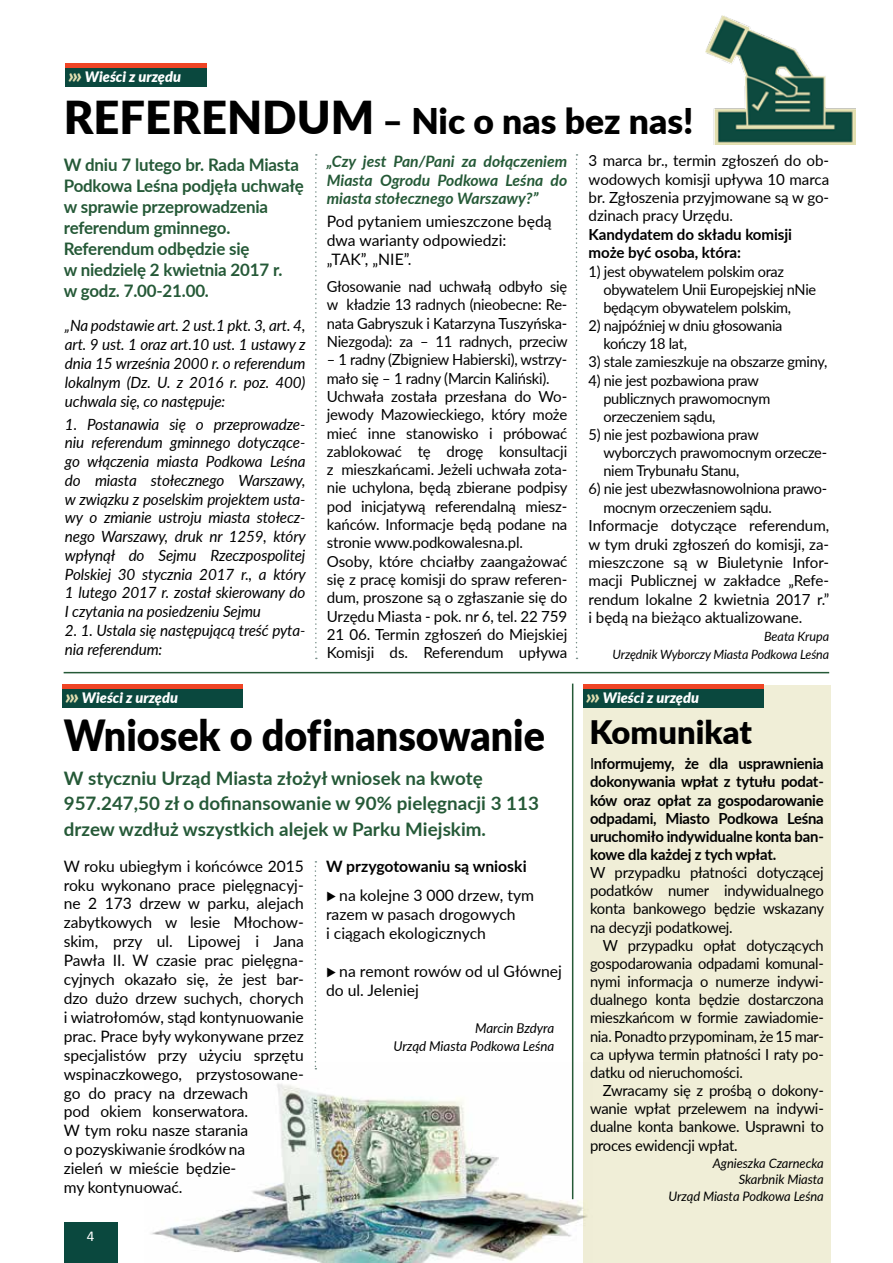
<style>
.page{position:relative;width:893px;height:1263px;background:#fff}
.page>*{position:absolute;margin:0;border:0;box-sizing:border-box;transform-origin:0 0}
.t1{font:900 42.9px "Lato";color:#000;scale:.92 1}
.t2{font:900 35.4px "Lato";color:#000}
.t3{font:900 32.4px "Lato";color:#000}
.t4{font:700 18.6px/25.5px "Lato";color:#255937}
.t5{font:700 17.25px/21px "Lato";letter-spacing:-.01em;color:#255937}
.t6{font:15.75px/18.9px "Lato";letter-spacing:-.005em;color:#000}
.t7{font:italic 700 15.75px/18.8px "Lato";color:#255937;text-align:justify}
.t8{font:700 15.75px/29.4px "Lato";color:#000}
.t9{font:italic 15.45px/18.8px "Lato";letter-spacing:-.01em;color:#000;text-align:justify}
.t10{font:15.3px/18.3px "Lato";letter-spacing:-.01em;color:#000;text-align:justify;scale:.96 1}
.t11{font:15.3px/18.3px "Lato";letter-spacing:-.01em;color:#000;text-align:justify}
.t12{font:700 15.3px/18.1px "Lato";letter-spacing:-.015em;color:#000}
.t13{font:15px/18.1px "Lato";letter-spacing:-.02em;color:#000}
.t14{font:15px "Calibri";color:#fff}
.t15{font:italic 900 14.4px "Lato";color:#fff}
.t16{font:italic 13.5px/18px "Lato";letter-spacing:-.005em;color:#000;text-align:right}
.t17{font:italic 13.05px/16.5px "Lato";letter-spacing:-.005em;color:#000;text-align:right}
.t18{font:italic 12.75px/18px "Lato";letter-spacing:-.01em;color:#000;text-align:right}
.s1{font-size:20.4px;color:#e2deaf}
.s2{font-size:45.3px}
.s3{font-family:"Proxima Nova";font-weight:400;font-style:italic}
.s4{font-weight:400}
.s5{font-family:"Proxima Nova";font-style:italic}
</style>
<div class="page">
<div style="left:64px;top:1222px;width:54px;height:41px;background:#0a483e"></div>
<div style="left:583px;top:685px;width:247px;height:578px;background:#f0eed7"></div>
<svg style="left:576px;top:154px;width:1px;height:505px"></svg>
<svg style="left:315px;top:154px;width:2px;height:505px"></svg>
<hr style="left:64px;top:672px;width:765px;height:1px;background:#255937">
<div style="left:65px;top:68px;width:142px;height:18px;background:#0a483e"></div>
<hr style="left:65px;top:64px;width:142px;height:4px;background:#ef4425">
<img style="left:705px;top:15px;width:150px;height:130px">
<svg style="left:315px;top:861px;width:1px;height:201px"></svg>
<div style="left:62px;top:689px;width:180px;height:18px;background:#0a483e"></div>
<hr style="left:62px;top:685px;width:180px;height:4px;background:#ef4425">
<div style="left:583px;top:689px;width:180px;height:18px;background:#0a483e"></div>
<hr style="left:583px;top:685px;width:180px;height:4px;background:#ef4425">
<img style="left:151px;top:1062px;width:437px;height:201px">
<hr style="left:572px;top:684px;width:1px;height:515px;background:#255937">
<p class="t15" style="left:68px;top:66px;width:114px"><span class="s1">›››</span> Wieści z urzędu</p>
<h2 class="t2" style="left:64px;top:95px;width:631px"><span class="s2">REFERENDUM</span> – Nic o nas bez nas!</h2>
<p class="t5" style="left:64px;top:154px;width:242px">W dniu 7 lutego br. Rada Miasta<br>Podkowa Leśna podjęła uchwałę w sprawie przeprowadzenia referendum gminnego.<br>Referendum odbędzie się<br>w niedzielę 2 kwietnia 2017 r.<br>w godz. 7.00-21.00.</p>
<p class="t9" style="left:65px;top:316px;width:242px">„Na podstawie art. 2 ust.1 pkt. 3, art. 4, art. 9 ust. 1 oraz art.10 ust. 1 ustawy z dnia 15 września 2000 r. o referendum lokalnym (Dz. U. z 2016 r. poz. 400) uchwala się, co następuje:</p>
<p class="t9" style="left:65px;top:414px;width:242px">1. Postanawia się o przeprowadze&shy;niu referendum gminnego dotyczące&shy;go włączenia miasta Podkowa Leśna do miasta stołecznego Warszawy, w związku z poselskim projektem usta&shy;wy o zmianie ustroju miasta stołecz&shy;nego Warszawy, druk nr 1259, który wpłynął do Sejmu Rzeczpospolitej Polskiej 30 stycznia 2017 r., a który 1 lutego 2017 r. został skierowany do I czytania na posiedzeniu Sejmu</p>
<p class="t9" style="left:65px;top:620px;width:242px">2. 1. Ustala się następującą treść pyta&shy;nia referendum:</p>
<p class="t7" style="left:327px;top:151px;width:242px">„Czy jest Pan/Pani za dołączeniem Miasta Ogrodu Podkowa Leśna do miasta stołecznego Warszawy?”</p>
<p class="t6" style="left:327px;top:212px;width:226px">Pod pytaniem umieszczone będą dwa warianty odpowiedzi: „TAK”, „NIE”.</p>
<p class="t10" style="left:327px;top:277px;width:252px">Głosowanie nad uchwałą odbyło się w kładzie 13 radnych (nieobecne: Re&shy;nata Gabryszuk i Katarzyna Tuszyńska-Niezgoda): za – 11 radnych, przeciw</p>
<p class="t10" style="left:327px;top:350px;width:252px;text-align:left">– 1 radny (Zbigniew Habierski), wstrzy&shy;mało się – 1 radny (Marcin Kaliński).<br>Uchwała została przesłana do Wo&shy;jewody Mazowieckiego, który może mieć inne stanowisko i próbować zablokować tę drogę konsultacji z mieszkańcami. Jeżeli uchwała zota&shy;nie uchylona, będą zbierane podpisy pod inicjatywą referendalną miesz&shy;kańców. Informacje będą podane na stronie www.podkowalesna.pl.<br>Osoby, które chciałby zaangażować się z pracę komisji do spraw referen&shy;dum, proszone są o zgłaszanie się do Urzędu Miasta - pok. nr 6, tel. 22 759<br>21 06. Termin zgłoszeń do Miejskiej Komisji ds. Referendum upływa</p>
<p class="t11" style="left:589px;top:151px;width:242px">3 marca br., termin zgłoszeń do ob&shy;wodowych komisji upływa 10 marca br. Zgłoszenia przyjmowane są w go&shy;dzinach pracy Urzędu.</p>
<p class="t12" style="left:589px;top:224px;width:205px;line-height:18.8px">Kandydatem do składu komisji może być osoba, która:</p>
<p class="t13" style="left:603px;top:261px;width:214px;text-indent:-15px">1) jest obywatelem polskim oraz obywatelem Unii Europejskiej nNie będącym obywatelem polskim,</p>
<p class="t13" style="left:603px;top:316px;width:181px;text-indent:-15px">2) najpóźniej w dniu głosowania kończy 18 lat,</p>
<p class="t13" style="left:589px;top:352px;width:240px">3) stale zamieszkuje na obszarze gminy,</p>
<p class="t13" style="left:603px;top:370px;width:169px;text-indent:-15px">4) nie jest pozbawiona praw publicznych prawomocnym orzeczeniem sądu,</p>
<p class="t13" style="left:603px;top:425px;width:225px;text-indent:-15px">5) nie jest pozbawiona praw wyborczych prawomocnym orzecze&shy;niem Trybunału Stanu,</p>
<p class="t13" style="left:603px;top:479px;width:225px;line-height:18.8px;text-indent:-15px">6) nie jest ubezwłasnowolniona prawo&shy;mocnym orzeczeniem sądu.</p>
<p class="t11" style="left:589px;top:516px;width:242px">Informacje dotyczące referendum, w tym druki zgłoszeń do komisji, za&shy;mieszczone są w Biuletynie Infor&shy;macji Publicznej w zakładce „Refe&shy;rendum lokalne 2 kwietnia 2017 r.” i będą na bieżąco aktualizowane.</p>
<p class="t18" style="left:613px;top:627px;width:218px">Beata Krupa<br>Urzędnik Wyborczy Miasta Podkowa Leśna</p>
<p class="t15" style="left:65px;top:687px;width:114px"><span class="s1">›››</span> Wieści z urzędu</p>
<p class="t15" style="left:586px;top:687px;width:114px"><span class="s1">›››</span> Wieści z urzędu</p>
<h1 class="t1" style="left:64px;top:703px;width:525px">Wniosek o dofinansowanie</h1>
<p class="t4" style="left:64px;top:764px;width:477px">W styczniu Urząd Miasta złożył wniosek na kwotę<br>957.247,50 zł o dofinansowanie w 90% pielęgnacji 3 113 drzew wzdłuż wszystkich alejek w Parku Miejskim.</p>
<p class="t6" style="left:64px;top:856px;width:241px">W roku ubiegłym i końcówce 2015 roku wykonano prace pielęgnacyj&shy;ne 2 173 drzew w parku, alejach zabytkowych w lesie Młochow&shy;skim, przy ul. Lipowej i Jana<br>Pawła II. W czasie prac pielęgna&shy;cyjnych okazało się, że jest bar&shy;dzo dużo drzew suchych, chorych i wiatrołomów, stąd kontynuowanie prac. Prace były wykonywane przez specjalistów przy użyciu sprzętu wspinaczkowego, przystosowane&shy;go do pracy na drzewach<br>pod okiem konserwatora.<br>W tym roku nasze starania<br>o pozyskiwanie środków na<br>zieleń w mieście będzie-<br>my kontynuować.</p>
<p class="t8" style="left:326px;top:850px;width:210px">W przygotowaniu są wnioski <span class="s3">⊲</span> <span class="s4">na kolejne 3 000 drzew, tym</span></p>
<h3 class="t3" style="left:590px;top:707px;width:164px">Komunikat</h3>
<p class="t12" style="left:590px;top:754px;width:235px;text-align:justify"><span class="s4">I</span>nformujemy, że dla usprawnienia dokonywania wpłat z tytułu podat&shy;ków oraz opłat za gospodarowanie odpadami, Miasto Podkowa Leśna uruchomiło indywidualne konta ban&shy;kowe dla każdej z tych wpłat.</p>
<p class="t11" style="left:590px;top:863px;width:236px">W przypadku płatności dotyczącej podatków numer indywidualnego konta bankowego będzie wskazany na decyzji podatkowej.</p>
<p class="t10" style="left:590px;top:935px;width:245px;text-indent:13px">W przypadku opłat dotyczących gospodarowania odpadami komunal&shy;nymi informacja o numerze indywi&shy;dualnego konta będzie dostarczona mieszkańcom w formie zawiadomie&shy;nia. Ponadto przypominam, że 15 mar&shy;ca upływa termin płatności I raty po&shy;datku od nieruchomości.</p>
<p class="t11" style="left:590px;top:1081px;width:235px;text-indent:13px">Zwracamy się z prośbą o dokony&shy;wanie wpłat przelewem na indywi&shy;dualne konta bankowe. Usprawni to proces ewidencji wpłat.</p>
<p class="t17" style="left:669px;top:1154px;width:157px">Agnieszka Czarnecka<br>Skarbnik Miasta<br>Urząd Miasta Podkowa Leśna</p>
<p class="t6" style="left:326px;top:904px;width:191px">razem w pasach drogowych i ciągach ekologicznych</p>
<p class="t6" style="left:326px;top:961px;width:237px"><span class="s5">⊲</span> na remont rowów od ul Głównej do ul. Jeleniej</p>
<p class="t16" style="left:394px;top:1018px;width:162px">Marcin Bzdyra<br>Urząd Miasta Podkowa Leśna</p>
<p class="t14" style="left:87px;top:1227px;width:9px">4</p>
</div>
